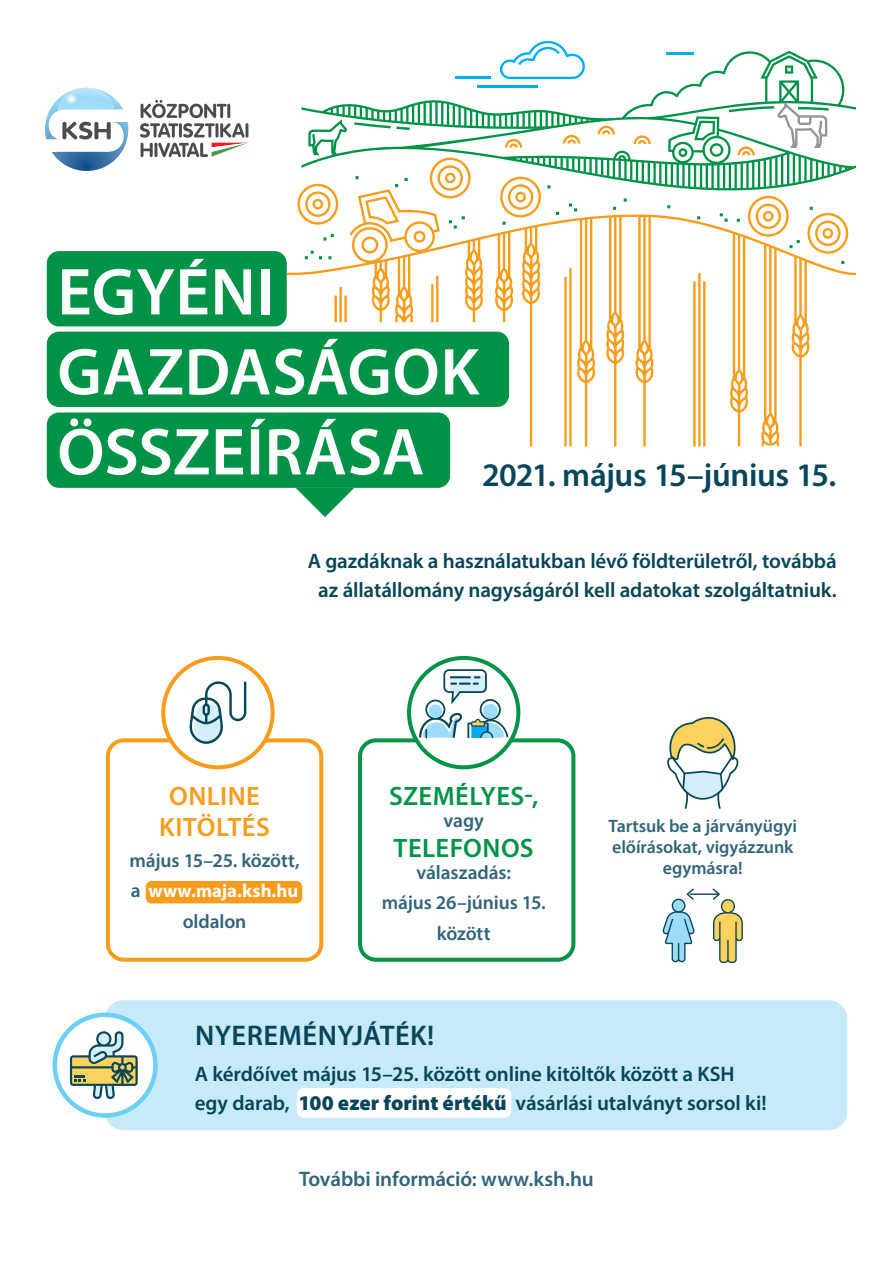
<style>
.page{position:relative;width:893px;height:1263px;background:#fff}
.page>*{position:absolute;margin:0;border:0;box-sizing:border-box;transform-origin:0 0}
.t1{font:600 66.9px "Myriad Pro";letter-spacing:.005em;color:#fff}
.t2{font:600 33px "Myriad Pro";letter-spacing:-.01em;color:#074559}
.t3{font:600 28.5px "Myriad Pro";letter-spacing:.015em;color:#074559}
.t4{font:600 26.7px "Myriad Pro";letter-spacing:.015em;color:#009348}
.t5{font:600 26.7px/30.6px "Myriad Pro";letter-spacing:.015em;color:#f89c1c;text-align:center}
.t6{font:600 21px/28.5px "Myriad Pro";letter-spacing:-.005em;color:#074559}
.t7{font:600 21px "Myriad Pro";letter-spacing:-.005em;color:#31657a}
.t8{font:600 19.5px/30.6px "Myriad Pro";letter-spacing:-.005em;color:#31657a;text-align:center}
.t9{font:700 18.6px "Myriad Pro";color:#fff}
.t10{font:600 18px/21px "Myriad Pro";letter-spacing:-.005em;color:#31657a;text-align:center}
.s1{font-weight:600;font-size:19.5px;color:#31657a}
.s2{font-weight:900}
</style>
<div class="page">
<div style="left:358px;top:738px;width:217px;height:224px;border:4px solid #009348;border-radius:16px"></div>
<div style="left:105px;top:1000px;width:742px;height:130px;background:#c6eafa;border-radius:18px"></div>
<svg style="left:45px;top:88px;width:83px;height:83px"></svg>
<svg style="left:140px;top:100px;width:108px;height:57px"></svg>
<svg style="left:529px;top:41px;width:37px;height:10px"></svg>
<svg style="left:287px;top:190px;width:569px;height:256px"></svg>
<svg style="left:301px;top:51px;width:555px;height:139px"></svg>
<svg style="left:729px;top:102px;width:100px;height:53px"></svg>
<div style="left:106px;top:738px;width:217px;height:224px;border:4px solid #f89c1c;border-radius:16px"></div>
<div style="left:163px;top:658px;width:110px;height:109px;background:#fff;border-radius:50%"></div>
<div style="left:161px;top:656px;width:114px;height:113px;border:4px solid #f89c1c;border-radius:50%"></div>
<svg style="left:55px;top:1015px;width:100px;height:100px;fill:#fff"></svg>
<div style="left:53px;top:1012px;width:105px;height:106px;border:4px solid #6bcff6;border-radius:50%"></div>
<div style="left:409px;top:658px;width:109px;height:109px;background:#fff;border-radius:50%"></div>
<div style="left:407px;top:656px;width:113px;height:113px;border:4px solid #009348;border-radius:50%"></div>
<div style="left:146px;top:881px;width:156px;height:22px;background:#f89c1c;border-radius:6px"></div>
<svg style="left:419px;top:669px;width:89px;height:69px"></svg>
<svg style="left:667px;top:717px;width:71px;height:92px"></svg>
<hr style="left:689px;top:893px;width:30px;height:2px;background:#074559">
<svg style="left:713px;top:888px;width:30px;height:75px"></svg>
<svg style="left:662px;top:888px;width:33px;height:74px"></svg>
<div style="left:47px;top:412px;width:403px;height:76px;background:#009348;border-radius:12px"></div>
<div style="left:47px;top:251px;width:240px;height:75px;background:#009348;border-radius:12px"></div>
<div style="left:47px;top:332px;width:462px;height:75px;background:#009348;border-radius:12px"></div>
<svg style="left:296px;top:488px;width:58px;height:29px"></svg>
<svg style="left:189px;top:681px;width:57px;height:63px"></svg>
<svg style="left:70px;top:1031px;width:68px;height:68px"></svg>
<div style="left:297px;top:1088px;width:214px;height:30px;background:#fff;border-radius:6px"></div>
<p class="t1" style="left:57px;top:249px;width:218px">EGYÉNI</p>
<p class="t1" style="left:57px;top:329px;width:424px">GAZDASÁGOK</p>
<p class="t1" style="left:57px;top:409px;width:369px">ÖSSZEÍRÁSA</p>
<p class="t2" style="left:482px;top:454px;width:356px">2021. május 15–június 15.</p>
<p class="t6" style="left:308px;top:546px;width:531px;text-align:center">A gazdáknak a használatukban lévő földterületről, továbbá az állatállomány nagyságáról kell adatokat szolgáltatniuk.</p>
<p class="t5" style="left:159px;top:780px;width:112px">ONLINE<br>KITÖLTÉS</p>
<p class="t8" style="left:129px;top:844px;width:172px">május 15–25. között,</p>
<p class="t9" style="left:131px;top:879px;width:169px"><span class="s1">a</span> www.maja.ksh.hu</p>
<p class="t8" style="left:183px;top:905px;width:65px">oldalon</p>
<p class="t4" style="left:389px;top:779px;width:151px">SZEMÉLYES-,</p>
<p class="t8" style="left:443px;top:804px;width:42px">vagy</p>
<p class="t4" style="left:394px;top:831px;width:142px">TELEFONOS</p>
<p class="t8" style="left:382px;top:856px;width:166px">válaszadás:<br>május 26–június 15. között</p>
<p class="t10" style="left:608px;top:815px;width:190px">Tartsuk be a járványügyi előírásokat, vigyázzunk egymásra!</p>
<p class="t3" style="left:195px;top:1017px;width:241px">NYEREMÉNYJÁTÉK!</p>
<p class="t6" style="left:195px;top:1059px;width:573px">A kérdőívet május 15–25. között online kitöltők között a KSH egy darab, <span class="s2">100 ezer forint értékű</span> vásárlási utalványt sorsol ki!</p>
<p class="t7" style="left:299px;top:1165px;width:296px">További információ: www.ksh.hu</p>
</div>
